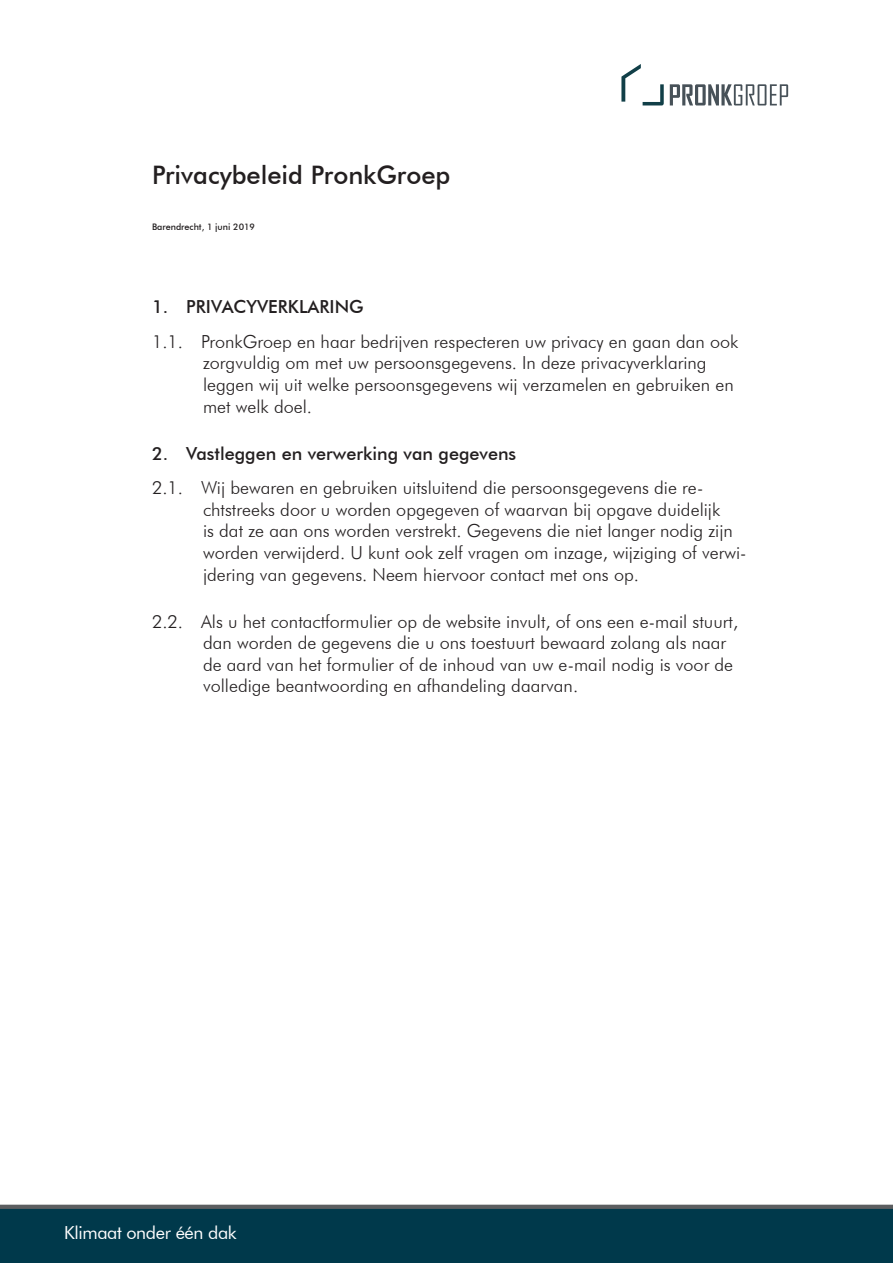
<style>
.page{position:relative;width:893px;height:1263px;background:#fff}
.page>*{position:absolute;margin:0;border:0;box-sizing:border-box;transform-origin:0 0}
.t1{font:500 25.5px "Futura BT";color:#231f20}
.t2{font:300 18px/21.6px "Futura BT";color:#231f20}
.t3{font:500 18px "Futura BT";color:#231f20}
.t4{font:18px "Futura BT";letter-spacing:-.02em;color:#fff}
.t5{font:500 9px "Futura BT";color:#231f20}
</style>
<div class="page">
<div style="left:0;top:1209px;width:893px;height:54px;background:#00394b"></div>
<hr style="left:0;top:1205px;width:893px;height:4px;background:#5c5e60">
<svg style="left:670px;top:84px;width:118px;height:21px"></svg>
<svg style="left:621px;top:64px;width:43px;height:41px"></svg>
<h1 class="t1" style="left:152px;top:165px;width:300px">Privacybeleid PronkGroep</h1>
<p class="t5" style="left:152px;top:223px;width:105px">Barendrecht, 1 juni 2019</p>
<p class="t3" style="left:152px;top:300px;width:213px">1. PRIVACYVERKLARING</p>
<p class="t2" style="left:203px;top:332px;width:537px;text-indent:-51px">1.1. PronkGroep en haar bedrijven respecteren uw privacy en gaan dan ook zorgvuldig om met uw persoonsgegevens. In deze privacyverklaring leggen wij uit welke persoonsgegevens wij verzamelen en gebruiken en met welk doel.</p>
<p class="t3" style="left:152px;top:446px;width:366px">2. Vastleggen en verwerking van gegevens</p>
<p class="t2" style="left:203px;top:478px;width:545px;text-indent:-51px">2.1. Wij bewaren en gebruiken uitsluitend die persoonsgegevens die re&shy;chtstreeks door u worden opgegeven of waarvan bij opgave duidelijk<br>is dat ze aan ons worden verstrekt. Gegevens die niet langer nodig zijn worden verwijderd. U kunt ook zelf vragen om inzage, wijziging of verwi&shy;jdering van gegevens. Neem hiervoor contact met ons op.</p>
<p class="t2" style="left:203px;top:612px;width:537px;text-indent:-51px">2.2. Als u het contactformulier op de website invult, of ons een e-mail stuurt, dan worden de gegevens die u ons toestuurt bewaard zolang als naar de aard van het formulier of de inhoud van uw e-mail nodig is voor de volledige beantwoording en afhandeling daarvan.</p>
<p class="t4" style="left:64px;top:1225px;width:174px">Klimaat onder één dak</p>
</div>
